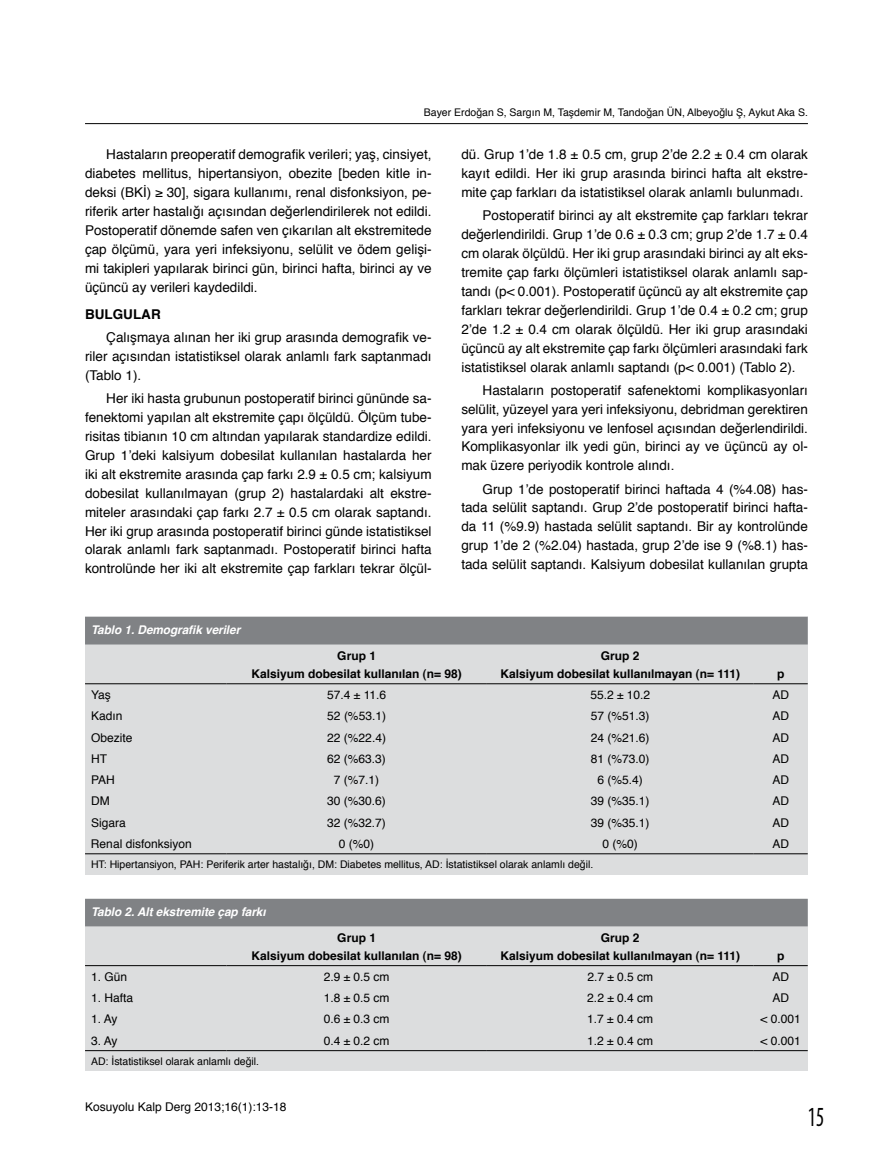
<style>
.page{position:relative;width:893px;height:1170px;background:#fff}
.page>*{position:absolute;margin:0;border:0;box-sizing:border-box;transform-origin:0 0}
.t1{font:condensed 27.75px "Myriad Pro";color:#000;scale:.76 1}
.t2{font:13.5px/18.9px "Helvetica";color:#000;text-align:justify}
.t3{font:700 13.5px "Helvetica";color:#000}
.t4{font:12px "Helvetica";color:#000}
.t5{font:700 12px/18px "Helvetica";color:#000;text-align:center}
.t6{font:italic 700 12px "Helvetica";letter-spacing:-.005em;color:#fff}
.t7{font:10.5px "Helvetica";color:#000}
</style>
<div class="page">
<hr style="left:85px;top:123px;width:723px;height:1px;background:#000">
<div style="left:85px;top:617px;width:723px;height:258px;background:#dcddde"></div>
<div style="left:85px;top:617px;width:723px;height:27px;background:#808285"></div>
<hr style="left:85px;top:853px;width:141px;height:1px;background:#000">
<hr style="left:226px;top:853px;width:261px;height:1px;background:#000">
<hr style="left:487px;top:853px;width:267px;height:1px;background:#000">
<hr style="left:754px;top:853px;width:54px;height:1px;background:#000">
<hr style="left:85px;top:683px;width:141px;height:1px;background:#000">
<hr style="left:226px;top:683px;width:261px;height:1px;background:#000">
<hr style="left:487px;top:683px;width:267px;height:1px;background:#000">
<hr style="left:754px;top:683px;width:54px;height:1px;background:#000">
<div style="left:85px;top:898px;width:723px;height:172px;background:#dcddde"></div>
<div style="left:85px;top:898px;width:723px;height:28px;background:#808285"></div>
<hr style="left:85px;top:965px;width:141px;height:1px;background:#000">
<hr style="left:226px;top:965px;width:261px;height:1px;background:#000">
<hr style="left:487px;top:965px;width:267px;height:1px;background:#000">
<hr style="left:754px;top:965px;width:54px;height:1px;background:#000">
<hr style="left:85px;top:1050px;width:141px;height:1px;background:#000">
<hr style="left:226px;top:1050px;width:261px;height:1px;background:#000">
<hr style="left:487px;top:1050px;width:267px;height:1px;background:#000">
<hr style="left:754px;top:1050px;width:54px;height:1px;background:#000">
<p class="t7" style="left:424px;top:105px;width:386px">Bayer Erdoğan S, Sargın M, Taşdemir M, Tandoğan ÜN, Albeyoğlu Ş, Aykut Aka S.</p>
<p class="t2" style="left:85px;top:146px;width:348px;text-indent:21px">Hastaların preoperatif demografik verileri; yaş, cinsiyet, diabetes mellitus, hipertansiyon, obezite [beden kitle in&shy;deksi (BKİ) ≥ 30], sigara kullanımı, renal disfonksiyon, pe&shy;riferik arter hastalığı açısından değerlendirilerek not edildi.<br>Postoperatif dönemde safen ven çıkarılan alt ekstremitede çap ölçümü, yara yeri infeksiyonu, selülit ve ödem gelişi&shy;mi takipleri yapılarak birinci gün, birinci hafta, birinci ay ve üçüncü ay verileri kaydedildi.</p>
<p class="t3" style="left:85px;top:305px;width:77px">BULGULAR</p>
<p class="t2" style="left:85px;top:329px;width:348px;text-indent:21px">Çalışmaya alınan her iki grup arasında demografik ve&shy;riler açısından istatistiksel olarak anlamlı fark saptanmadı (Tablo 1).</p>
<p class="t2" style="left:85px;top:390px;width:348px;text-indent:21px">Her iki hasta grubunun postoperatif birinci gününde sa&shy;fenektomi yapılan alt ekstremite çapı ölçüldü. Ölçüm tube&shy;risitas tibianın 10 cm altından yapılarak standardize edildi.<br>Grup 1’deki kalsiyum dobesilat kullanılan hastalarda her iki alt ekstremite arasında çap farkı 2.9 ± 0.5 cm; kalsiyum dobesilat kullanılmayan (grup 2) hastalardaki alt ekstre&shy;miteler arasındaki çap farkı 2.7 ± 0.5 cm olarak saptandı.<br>Her iki grup arasında postoperatif birinci günde istatistiksel olarak anlamlı fark saptanmadı. Postoperatif birinci hafta kontrolünde her iki alt ekstremite çap farkları tekrar ölçül-</p>
<p class="t6" style="left:91px;top:620px;width:151px">Tablo 1. Demografik veriler</p>
<p class="t2" style="left:461px;top:146px;width:348px">dü. Grup 1’de 1.8 ± 0.5 cm, grup 2’de 2.2 ± 0.4 cm olarak kayıt edildi. Her iki grup arasında birinci hafta alt ekstre&shy;mite çap farkları da istatistiksel olarak anlamlı bulunmadı.</p>
<p class="t2" style="left:461px;top:207px;width:348px;text-indent:21px">Postoperatif birinci ay alt ekstremite çap farkları tekrar değerlendirildi. Grup 1’de 0.6 ± 0.3 cm; grup 2’de 1.7 ± 0.4 cm olarak ölçüldü. Her iki grup arasındaki birinci ay alt eks&shy;tremite çap farkı ölçümleri istatistiksel olarak anlamlı sap&shy;tandı (p&lt; 0.001). Postoperatif üçüncü ay alt ekstremite çap farkları tekrar değerlendirildi. Grup 1’de 0.4 ± 0.2 cm; grup 2’de 1.2 ± 0.4 cm olarak ölçüldü. Her iki grup arasındaki üçüncü ay alt ekstremite çap farkı ölçümleri arasındaki fark istatistiksel olarak anlamlı saptandı (p&lt; 0.001) (Tablo 2).</p>
<p class="t2" style="left:461px;top:381px;width:348px;text-indent:21px">Hastaların postoperatif safenektomi komplikasyonları selülit, yüzeyel yara yeri infeksiyonu, debridman gerektiren yara yeri infeksiyonu ve lenfosel açısından değerlendirildi.<br>Komplikasyonlar ilk yedi gün, birinci ay ve üçüncü ay ol&shy;mak üzere periyodik kontrole alındı.</p>
<p class="t2" style="left:461px;top:480px;width:348px;text-indent:21px">Grup 1’de postoperatif birinci haftada 4 (%4.08) has&shy;tada selülit saptandı. Grup 2’de postoperatif birinci hafta&shy;da 11 (%9.9) hastada selülit saptandı. Bir ay kontrolünde grup 1’de 2 (%2.04) hastada, grup 2’de ise 9 (%8.1) has&shy;tada selülit saptandı. Kalsiyum dobesilat kullanılan grupta</p>
<p class="t5" style="left:251px;top:647px;width:212px">Grup 1<br>Kalsiyum dobesilat kullanılan (n= 98)</p>
<p class="t5" style="left:500px;top:647px;width:241px">Grup 2<br>Kalsiyum dobesilat kullanılmayan (n= 111)</p>
<p class="t5" style="left:777px;top:665px;width:9px">p</p>
<p class="t4" style="left:91px;top:686px;width:21px">Yaş</p>
<p class="t4" style="left:327px;top:686px;width:61px">57.4 ± 11.6</p>
<p class="t4" style="left:590px;top:686px;width:61px">55.2 ± 10.2</p>
<p class="t4" style="left:772px;top:686px;width:18px">AD</p>
<p class="t4" style="left:91px;top:708px;width:33px">Kadın</p>
<p class="t4" style="left:327px;top:708px;width:60px">52 (%53.1)</p>
<p class="t4" style="left:591px;top:708px;width:60px">57 (%51.3)</p>
<p class="t4" style="left:772px;top:708px;width:18px">AD</p>
<p class="t4" style="left:91px;top:729px;width:43px">Obezite</p>
<p class="t4" style="left:327px;top:729px;width:60px">22 (%22.4)</p>
<p class="t4" style="left:591px;top:729px;width:60px">24 (%21.6)</p>
<p class="t4" style="left:772px;top:729px;width:18px">AD</p>
<p class="t4" style="left:91px;top:750px;width:17px">HT</p>
<p class="t4" style="left:327px;top:750px;width:60px">62 (%63.3)</p>
<p class="t4" style="left:591px;top:750px;width:60px">81 (%73.0)</p>
<p class="t4" style="left:772px;top:750px;width:18px">AD</p>
<p class="t4" style="left:91px;top:771px;width:25px">PAH</p>
<p class="t4" style="left:334px;top:771px;width:47px">7 (%7.1)</p>
<p class="t4" style="left:598px;top:771px;width:47px">6 (%5.4)</p>
<p class="t4" style="left:772px;top:771px;width:18px">AD</p>
<p class="t4" style="left:91px;top:793px;width:20px">DM</p>
<p class="t4" style="left:327px;top:793px;width:60px">30 (%30.6)</p>
<p class="t4" style="left:591px;top:793px;width:60px">39 (%35.1)</p>
<p class="t4" style="left:772px;top:793px;width:18px">AD</p>
<p class="t4" style="left:91px;top:814px;width:36px">Sigara</p>
<p class="t4" style="left:327px;top:814px;width:60px">32 (%32.7)</p>
<p class="t4" style="left:591px;top:814px;width:60px">39 (%35.1)</p>
<p class="t4" style="left:772px;top:814px;width:18px">AD</p>
<p class="t4" style="left:91px;top:835px;width:102px">Renal disfonksiyon</p>
<p class="t4" style="left:339px;top:835px;width:37px">0 (%0)</p>
<p class="t4" style="left:603px;top:835px;width:37px">0 (%0)</p>
<p class="t4" style="left:772px;top:835px;width:18px">AD</p>
<p class="t7" style="left:91px;top:857px;width:504px">HT: Hipertansiyon, PAH: Periferik arter hastalığı, DM: Diabetes mellitus, AD: İstatistiksel olarak anlamlı değil.</p>
<p class="t6" style="left:91px;top:902px;width:176px">Tablo 2. Alt ekstremite çap farkı</p>
<p class="t5" style="left:251px;top:929px;width:212px">Grup 1<br>Kalsiyum dobesilat kullanılan (n= 98)</p>
<p class="t5" style="left:500px;top:929px;width:241px">Grup 2<br>Kalsiyum dobesilat kullanılmayan (n= 111)</p>
<p class="t5" style="left:777px;top:947px;width:9px">p</p>
<p class="t4" style="left:91px;top:968px;width:38px">1. Gün</p>
<p class="t4" style="left:324px;top:968px;width:67px">2.9 ± 0.5 cm</p>
<p class="t4" style="left:587px;top:968px;width:67px">2.7 ± 0.5 cm</p>
<p class="t4" style="left:772px;top:968px;width:18px">AD</p>
<p class="t4" style="left:91px;top:989px;width:44px">1. Hafta</p>
<p class="t4" style="left:324px;top:989px;width:67px">1.8 ± 0.5 cm</p>
<p class="t4" style="left:587px;top:989px;width:67px">2.2 ± 0.4 cm</p>
<p class="t4" style="left:772px;top:989px;width:18px">AD</p>
<p class="t4" style="left:91px;top:1010px;width:28px">1. Ay</p>
<p class="t4" style="left:324px;top:1010px;width:67px">0.6 ± 0.3 cm</p>
<p class="t4" style="left:587px;top:1010px;width:67px">1.7 ± 0.4 cm</p>
<p class="t4" style="left:760px;top:1010px;width:42px">&lt; 0.001</p>
<p class="t4" style="left:91px;top:1032px;width:28px">3. Ay</p>
<p class="t4" style="left:324px;top:1032px;width:67px">0.4 ± 0.2 cm</p>
<p class="t4" style="left:587px;top:1032px;width:67px">1.2 ± 0.4 cm</p>
<p class="t4" style="left:760px;top:1032px;width:42px">&lt; 0.001</p>
<p class="t7" style="left:91px;top:1053px;width:170px">AD: İstatistiksel olarak anlamlı değil.</p>
<p class="t4" style="left:85px;top:1098px;width:203px">Kosuyolu Kalp Derg 2013;16(1):13-18</p>
<h1 class="t1" style="left:808px;top:1099px;width:23px">15</h1>
</div>
